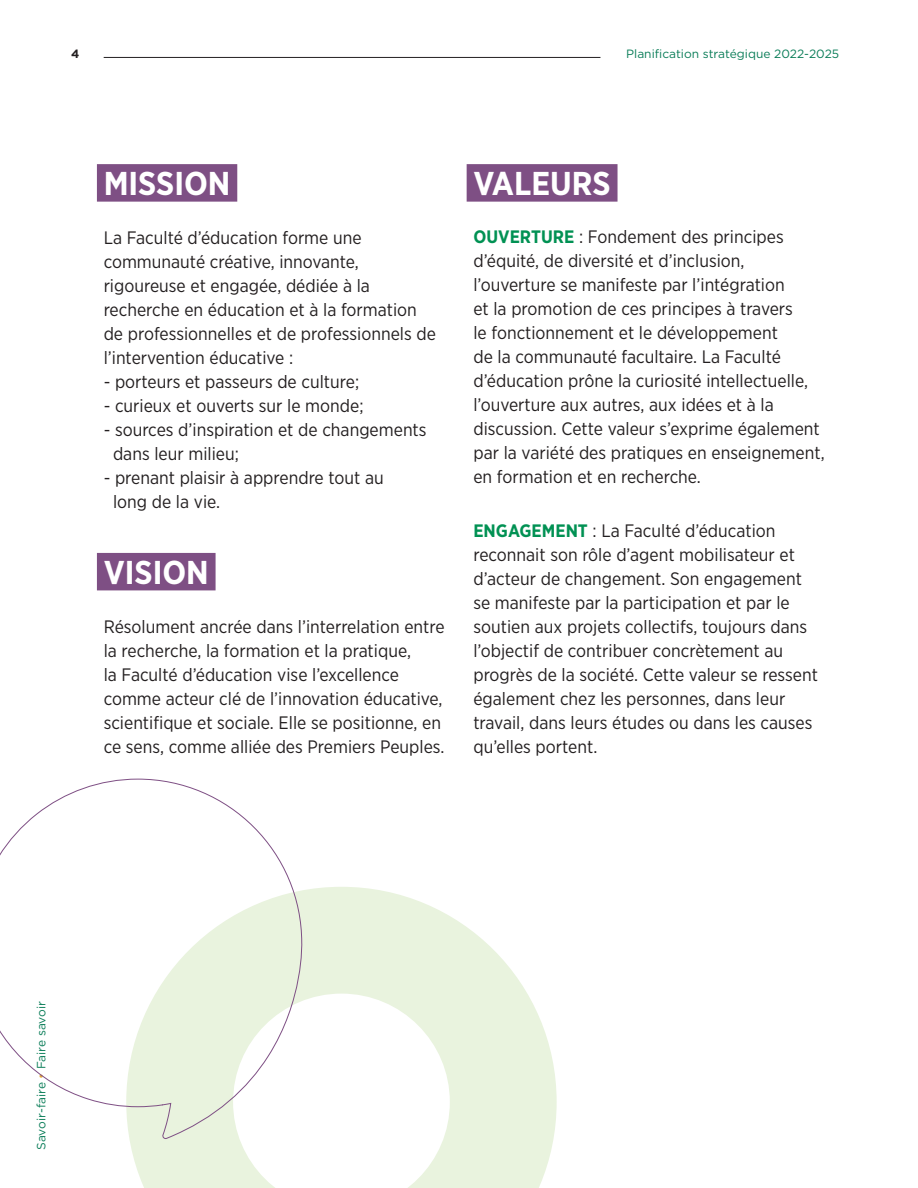
<style>
.page{position:relative;width:918px;height:1188px;background:#fff}
.page>*{position:absolute;margin:0;border:0;box-sizing:border-box;transform-origin:0 0}
.Style_de_paragraphe{font:700 33px "Gotham Narrow";color:#fff}
.t1{font:18px/24px "Gotham Narrow";color:#231f20}
.t2{font:12px "Gotham";color:#0a7d58}
.t3{font:700 12px "Gotham";color:#231f20}
.s1{font-weight:700;color:#009153}
.s2{color:#e4a939}
</style>
<div class="page">
<hr style="left:104px;top:57px;width:496px;height:1px;background:#231f20">
<div style="left:97px;top:164px;width:140px;height:38px;background:#7e4f84"></div>
<div style="left:97px;top:553px;width:119px;height:37px;background:#7e4f84"></div>
<div style="left:467px;top:164px;width:151px;height:38px;background:#7e4f84"></div>
<svg style="left:129px;top:887px;width:428px;height:301px;fill:#e9f3de"></svg>
<svg style="left:0;top:778px;width:305px;height:361px"></svg>
<p class="t3" style="left:71px;top:46px;width:10px">4</p>
<p class="t2" style="left:626px;top:48px;width:215px">Planification stratégique 2022-2025</p>
<p class="Style_de_paragraphe" style="left:104px;top:162px;width:128px">MISSION</p>
<p class="t1" style="left:104px;top:225px;width:334px">La Faculté d’éducation forme une communauté créative, innovante, rigoureuse et engagée, dédiée à la recherche en éducation et à la formation de professionnelles et de professionnels de l’intervention éducative :</p>
<p class="t1" style="left:104px;top:369px;width:257px">- porteurs et passeurs de culture;</p>
<p class="t1" style="left:104px;top:393px;width:261px">- curieux et ouverts sur le monde;</p>
<p class="t1" style="left:104px;top:417px;width:324px">- sources d’inspiration et de changements</p>
<p class="t1" style="left:113px;top:441px;width:127px">dans leur milieu;</p>
<p class="t1" style="left:104px;top:465px;width:282px">- prenant plaisir à apprendre tout au</p>
<p class="t1" style="left:113px;top:489px;width:109px">long de la vie.</p>
<p class="Style_de_paragraphe" style="left:104px;top:551px;width:107px">VISION</p>
<p class="t1" style="left:104px;top:614px;width:342px">Résolument ancrée dans l’interrelation entre la recherche, la formation et la pratique,<br>la Faculté d’éducation vise l’excellence comme acteur clé de l’innovation éducative, scientifique et sociale. Elle se positionne, en ce sens, comme alliée des Premiers Peuples.</p>
<p class="Style_de_paragraphe" style="left:473px;top:162px;width:139px">VALEURS</p>
<p class="t1" style="left:473px;top:224px;width:353px"><span class="s1">OUVERTURE</span> : Fondement des principes d’équité, de diversité et d’inclusion, l’ouverture se manifeste par l’intégration<br>et la promotion de ces principes à travers<br>le fonctionnement et le développement<br>de la communauté facultaire. La Faculté d’éducation prône la curiosité intellectuelle, l’ouverture aux autres, aux idées et à la discussion. Cette valeur s’exprime également par la variété des pratiques en enseignement, en formation et en recherche.</p>
<p class="t1" style="left:473px;top:518px;width:346px"><span class="s1">ENGAGEMENT</span> : La Faculté d’éducation reconnait son rôle d’agent mobilisateur et d’acteur de changement. Son engagement se manifeste par la participation et par le soutien aux projets collectifs, toujours dans l’objectif de contribuer concrètement au progrès de la société. Cette valeur se ressent également chez les personnes, dans leur travail, dans leurs études ou dans les causes qu’elles portent.</p>
<p class="t2" style="left:35px;top:1150px;width:150px;rotate:-90deg">Savoir-faire <span class="s2">•</span> Faire savoir</p>
</div>
